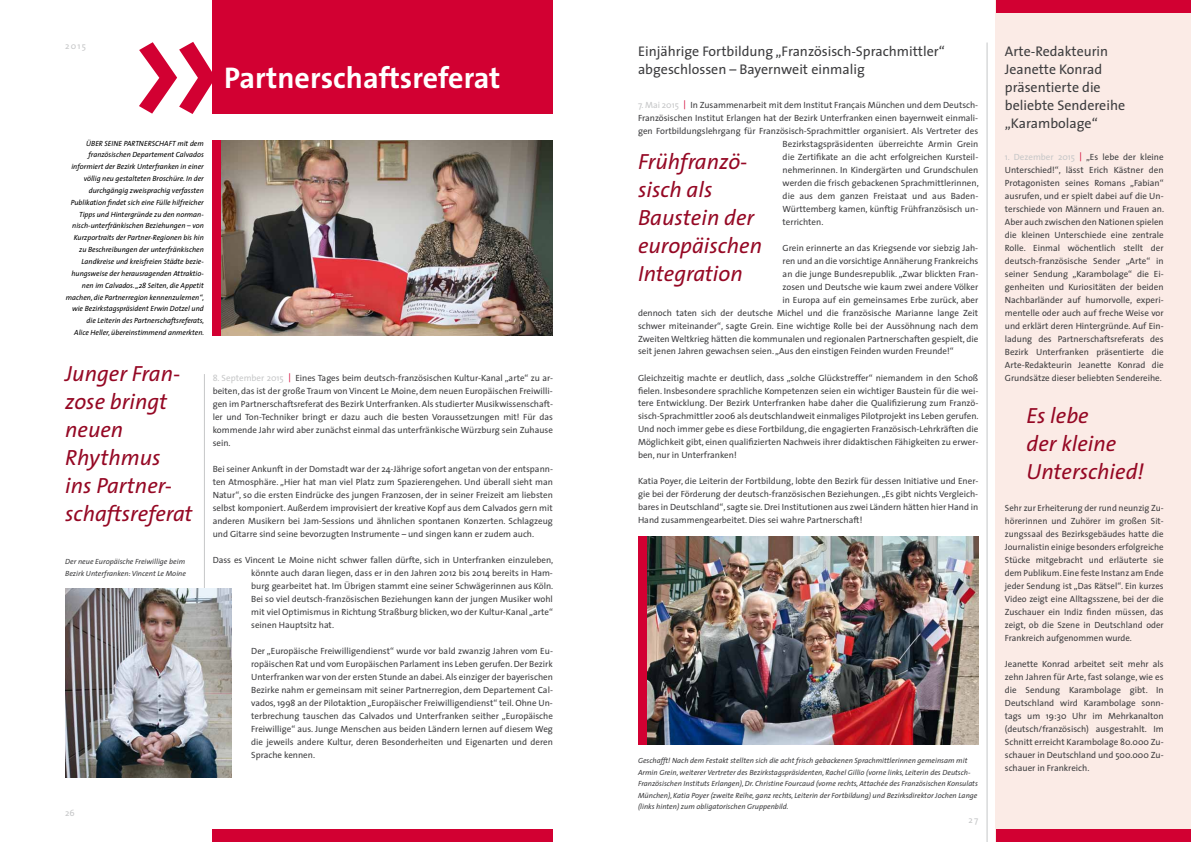
<style>
.page{position:relative;width:1191px;height:842px;background:#fff}
.page>*{position:absolute;margin:0;border:0;box-sizing:border-box;transform-origin:0 0}
.t1{font:700 30px "The Sans";color:#fff}
.t2{font:italic 22px/28px "The Sans";color:#950824}
.t3{font:14px/18px "The Sans";color:#3d3d3f}
.t4{font:9px/13px "The Sans";color:#3d3d3f;text-align:justify}
.t5{font:9px "The Sans";letter-spacing:.14em;color:#c6c7c8}
.t6{font:italic 7.5px/11.9px "The Sans";color:#000;text-align:right}
.t7{font:italic 7.5px/11.5px "The Sans";color:#3d3d3f}
.s1{color:#c6c7c8}
.s2{color:#d20032}
</style>
<div class="page">
<div style="left:213px;top:0;width:340px;height:114px;background:#d20032"></div>
<div style="left:213px;top:829px;width:340px;height:13px;background:#d20032"></div>
<svg style="left:139px;top:42px;width:74px;height:72px"></svg>
<hr style="left:986px;top:43px;width:1px;height:799px;background:#c6c7c8">
<hr style="left:204px;top:374px;width:1px;height:403px;background:#c6c7c8">
<div style="left:995px;top:0;width:196px;height:842px;background:#fbebe6"></div>
<div style="left:996px;top:829px;width:195px;height:13px;background:#d20032"></div>
<div style="left:996px;top:0;width:195px;height:13px;background:#d20032"></div>
<img style="left:221px;top:140px;width:332px;height:195px">
<div style="left:212px;top:140px;width:9px;height:195px;background:#d20032"></div>
<img style="left:65px;top:589px;width:166px;height:188px">
<img style="left:646px;top:537px;width:332px;height:208px">
<div style="left:638px;top:537px;width:8px;height:208px;background:#d20032"></div>
<p class="t5" style="left:65px;top:38px;width:22px">2015</p>
<h1 class="t1" style="left:224px;top:53px;width:278px">Partnerschaftsreferat</h1>
<p class="t6" style="left:86px;top:137px;width:10px">Über</p>
<p class="t6" style="left:105px;top:137px;width:5px">seine</p>
<p class="t6" style="left:124px;top:137px;width:9px">Partnerschaft</p>
<p class="t6" style="left:66px;top:137px;width:140px">mit dem<br>französischen Departement Calvados informiert der Bezirk Unterfranken in einer völlig neu gestalteten Broschüre. In der durchgängig zweisprachig verfassten Publikation findet sich eine Fülle hilfreicher Tipps und Hintergründe zu den norman&shy;nisch-unterfränkischen Beziehungen – von Kurzportraits der Partner-Regionen bis hin zu Beschreibungen der unterfränkischen Landkreise und kreisfreien Städte bezie&shy;hungsweise der herausragenden Attraktio&shy;nen im Calvados. „28 Seiten, die Appetit machen, die Partnerregion kennenzulernen“, wie Bezirkstagspräsident Erwin Dotzel und die Leiterin des Partnerschaftsreferats,<br>Alice Heller, übereinstimmend anmerkten.</p>
<h2 class="t2" style="left:65px;top:358px;width:129px">Junger Fran&shy;zose bringt neuen<br>Rhythmus<br>ins Partner&shy;schaftsreferat</h2>
<p class="t7" style="left:65px;top:556px;width:122px">Der neue Europäische Freiwillige beim<br>Bezirk Unterfranken: Vincent Le Moine</p>
<p class="t4" style="left:213px;top:371px;width:342px"><span class="s1">8. September 2015</span> <span class="s2">|</span> Eines Tages beim deutsch-französischen Kultur-Kanal „arte“ zu ar&shy;beiten, das ist der große Traum von Vincent Le Moine, dem neuen Europäischen Freiwilli&shy;gen im Partnerschaftsreferat des Bezirk Unterfranken. Als studierter Musikwissenschaft&shy;ler und Ton-Techniker bringt er dazu auch die besten Voraussetzungen mit! Für das kommende Jahr wird aber zunächst einmal das unterfränkische Würzburg sein Zuhause sein.</p>
<p class="t4" style="left:213px;top:462px;width:342px">Bei seiner Ankunft in der Domstadt war der 24-Jährige sofort angetan von der entspann&shy;ten Atmosphäre. „Hier hat man viel Platz zum Spazierengehen. Und überall sieht man Natur“, so die ersten Eindrücke des jungen Franzosen, der in seiner Freizeit am liebsten selbst komponiert. Außerdem improvisiert der kreative Kopf aus dem Calvados gern mit anderen Musikern bei Jam-Sessions und ähnlichen spontanen Konzerten. Schlagzeug und Gitarre sind seine bevorzugten Instrumente – und singen kann er zudem auch.</p>
<p class="t4" style="left:251px;top:553px;width:304px;text-indent:-39px">Dass es Vincent Le Moine nicht schwer fallen dürfte, sich in Unterfranken einzuleben, könnte auch daran liegen, dass er in den Jahren 2012 bis 2014 bereits in Ham&shy;burg gearbeitet hat. Im Übrigen stammt eine seiner Schwägerinnen aus Köln.<br>Bei so viel deutsch-französischen Beziehungen kann der jungen Musiker wohl mit viel Optimismus in Richtung Straßburg blicken, wo der Kultur-Kanal „arte“ seinen Hauptsitz hat.</p>
<p class="t4" style="left:251px;top:644px;width:303px">Der „Europäische Freiwilligendienst“ wurde vor bald zwanzig Jahren vom Eu&shy;ropäischen Rat und vom Europäischen Parlament ins Leben gerufen. Der Bezirk Unterfranken war von der ersten Stunde an dabei. Als einziger der bayerischen Bezirke nahm er gemeinsam mit seiner Partnerregion, dem Departement Cal&shy;vados, 1998 an der Pilotaktion „Europäischer Freiwilligendienst“ teil. Ohne Un&shy;terbrechung tauschen das Calvados und Unterfranken seither „Europäische Freiwillige“ aus. Junge Menschen aus beiden Ländern lernen auf diesem Weg die jeweils andere Kultur, deren Besonderheiten und Eigenarten und deren Sprache kennen.</p>
<p class="t5" style="left:65px;top:805px;width:11px">26</p>
<h3 class="t3" style="left:638px;top:41px;width:308px">Einjährige Fortbildung „Französisch-Sprachmittler“ abgeschlossen – Bayernweit einmalig</h3>
<p class="t4" style="left:638px;top:98px;width:342px"><span class="s1">7. Mai 2015</span> <span class="s2">|</span> In Zusammenarbeit mit dem Institut Français München und dem Deutsch-</p>
<p class="t4" style="left:638px;top:111px;width:342px">Französischen Institut Erlangen hat der Bezirk Unterfranken einen bayernweit einmali-</p>
<p class="t4" style="left:638px;top:124px;width:342px">gen Fortbildungslehrgang für Französisch-Sprachmittler organisiert. Als Vertreter des</p>
<p class="t4" style="left:782px;top:137px;width:197px">Bezirkstagspräsidenten überreichte Armin Grein</p>
<p class="t4" style="left:782px;top:150px;width:197px">die Zertifikate an die acht erfolgreichen Kursteil-</p>
<p class="t4" style="left:782px;top:163px;width:197px">nehmerinnen. In Kindergärten und Grundschulen</p>
<p class="t4" style="left:782px;top:176px;width:198px">werden die frisch gebackenen Sprachmittlerinnen,</p>
<p class="t4" style="left:782px;top:189px;width:197px">die aus dem ganzen Freistaat und aus Baden-</p>
<p class="t4" style="left:782px;top:202px;width:197px">Württemberg kamen, künftig Frühfranzösisch un-</p>
<p class="t4" style="left:782px;top:215px;width:42px">terrichten.</p>
<p class="t4" style="left:782px;top:241px;width:197px">Grein erinnerte an das Kriegsende vor siebzig Jah-</p>
<p class="t4" style="left:782px;top:254px;width:197px">ren und an die vorsichtige Annäherung Frankreichs</p>
<p class="t4" style="left:782px;top:267px;width:197px">an die junge Bundesrepublik. „Zwar blickten Fran-</p>
<p class="t4" style="left:782px;top:280px;width:197px">zosen und Deutsche wie kaum zwei andere Völker</p>
<p class="t4" style="left:782px;top:293px;width:197px">in Europa auf ein gemeinsames Erbe zurück, aber</p>
<p class="t4" style="left:638px;top:306px;width:342px">dennoch taten sich der deutsche Michel und die französische Marianne lange Zeit</p>
<p class="t4" style="left:638px;top:319px;width:342px">schwer miteinander“, sagte Grein. Eine wichtige Rolle bei der Aussöhnung nach dem</p>
<p class="t4" style="left:638px;top:332px;width:342px">Zweiten Weltkrieg hätten die kommunalen und regionalen Partnerschaften gespielt, die</p>
<p class="t4" style="left:638px;top:345px;width:317px">seit jenen Jahren gewachsen seien. „Aus den einstigen Feinden wurden Freunde!“</p>
<p class="t4" style="left:638px;top:371px;width:342px">Gleichzeitig machte er deutlich, dass „solche Glückstreffer“ niemandem in den Schoß fielen. Insbesondere sprachliche Kompetenzen seien ein wichtiger Baustein für die wei&shy;tere Entwicklung. Der Bezirk Unterfranken habe daher die Qualifizierung zum Franzö&shy;sisch-Sprachmittler 2006 als deutschlandweit einmaliges Pilotprojekt ins Leben gerufen.<br>Und noch immer gebe es diese Fortbildung, die engagierten Französisch-Lehrkräften die Möglichkeit gibt, einen qualifizierten Nachweis ihrer didaktischen Fähigkeiten zu erwer&shy;ben, nur in Unterfranken!</p>
<p class="t4" style="left:638px;top:475px;width:342px">Katia Poyer, die Leiterin der Fortbildung, lobte den Bezirk für dessen Initiative und Ener&shy;gie bei der Förderung der deutsch-französischen Beziehungen. „Es gibt nichts Vergleich&shy;bares in Deutschland“, sagte sie. Drei Institutionen aus zwei Ländern hätten hier Hand in Hand zusammengearbeitet. Dies sei wahre Partnerschaft!</p>
<h2 class="t2" style="left:638px;top:147px;width:126px">Frühfranzö&shy;sisch als<br>Baustein der europäischen<br>Integration</h2>
<p class="t7" style="left:638px;top:754px;width:341px">Geschafft! Nach dem Festakt stellten sich die acht frisch gebackenen Sprachmittlerinnen gemeinsam mit Armin Grein, weiterer Vertreter des Bezirkstagspräsidenten, Rachel Gillio (vorne links, Leiterin des Deutsch-Französischen Instituts Erlangen), Dr. Christine Fourcaud (vorne rechts, Attachée des Französischen Konsulats München), Katia Poyer (zweite Reihe, ganz rechts, Leiterin der Fortbildung) und Bezirksdirektor Jochen Lange (links hinten) zum obligatorischen Gruppenbild.</p>
<p class="t5" style="left:968px;top:812px;width:11px">27</p>
<h3 class="t3" style="left:1005px;top:41px;width:122px">Arte-Redakteurin<br>Jeanette Konrad präsentierte die beliebte Sendereihe „Karambolage“</h3>
<p class="t4" style="left:1005px;top:150px;width:161px"><span class="s1">1. Dezember 2015</span> <span class="s2">|</span> „Es lebe der kleine Unterschied!“, lässt Erich Kästner den Protagonisten seines Romans „Fabian“ ausrufen, und er spielt dabei auf die Un&shy;terschiede von Männern und Frauen an.<br>Aber auch zwischen den Nationen spielen die kleinen Unterschiede eine zentrale Rolle. Einmal wöchentlich stellt der deutsch-französische Sender „Arte“ in seiner Sendung „Karambolage“ die Ei&shy;genheiten und Kuriositäten der beiden Nachbarländer auf humorvolle, experi&shy;mentelle oder auch auf freche Weise vor und erklärt deren Hintergründe. Auf Ein&shy;ladung des Partnerschaftsreferats des Bezirk Unterfranken präsentierte die Arte-Redakteurin Jeanette Konrad die Grundsätze dieser beliebten Sendereihe.</p>
<h2 class="t2" style="left:1026px;top:400px;width:119px">Es lebe<br>der kleine<br>Unterschied!</h2>
<p class="t4" style="left:1005px;top:501px;width:160px">Sehr zur Erheiterung der rund neunzig Zu&shy;hörerinnen und Zuhörer im großen Sit&shy;zungssaal des Bezirksgebäudes hatte die Journalistin einige besonders erfolgreiche Stücke mitgebracht und erläuterte sie dem Publikum. Eine feste Instanz am Ende jeder Sendung ist „Das Rätsel“. Ein kurzes Video zeigt eine Alltagsszene, bei der die Zuschauer ein Indiz finden müssen, das zeigt, ob die Szene in Deutschland oder Frankreich aufgenommen wurde.</p>
<p class="t4" style="left:1005px;top:657px;width:160px">Jeanette Konrad arbeitet seit mehr als zehn Jahren für Arte, fast solange, wie es die Sendung Karambolage gibt. In Deutschland wird Karambolage sonn&shy;tags um 19:30 Uhr im Mehrkanalton (deutsch/französisch) ausgestrahlt. Im Schnitt erreicht Karambolage 80.000 Zu&shy;schauer in Deutschland und 500.000 Zu&shy;schauer in Frankreich.</p>
</div>
